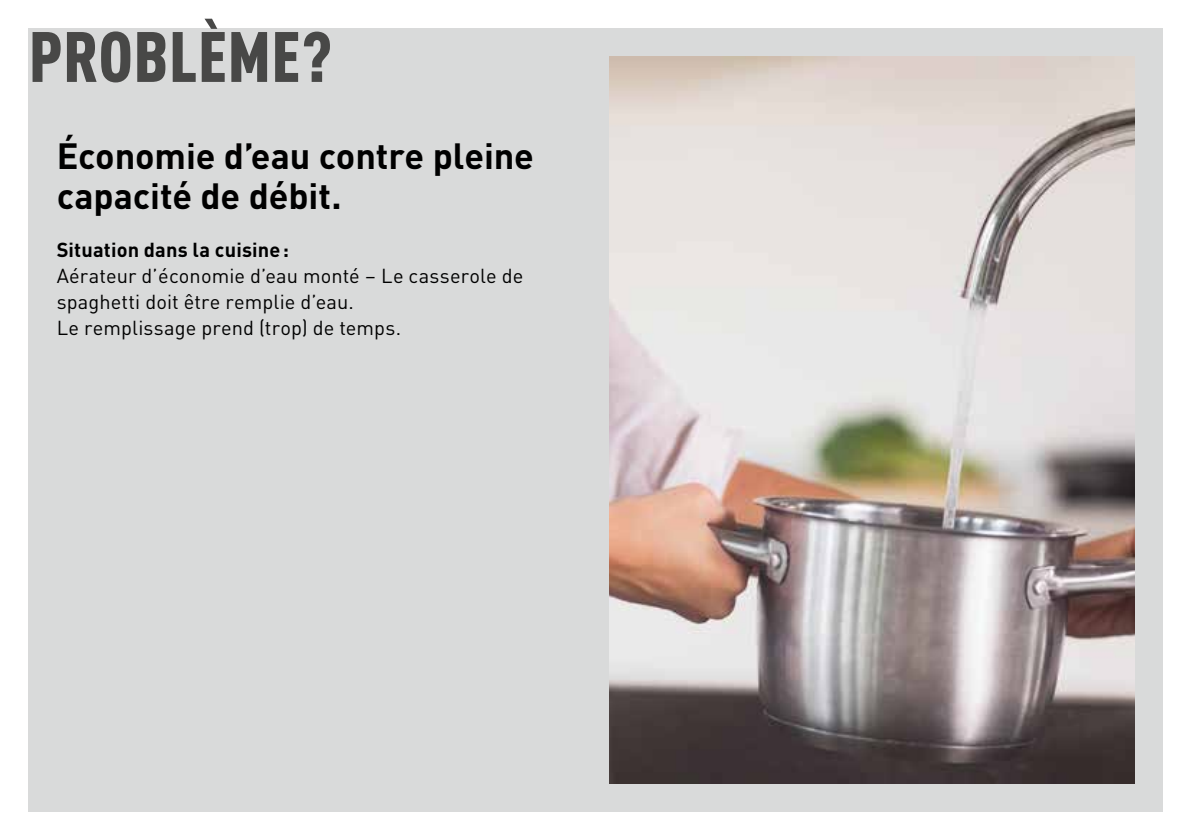
<style>
.page{position:relative;width:1191px;height:840px;background:#fff}
.page>*{position:absolute;margin:0;border:0;box-sizing:border-box;transform-origin:0 0}
.t1{font:900 condensed 70px "DIN Pro";letter-spacing:.005em;color:#484847}
.t2{font:700 36px/40px "DIN Pro";letter-spacing:-.005em;color:#000}
.t3{font:20px/26px "DIN Pro";letter-spacing:.005em;color:#000}
.t4{font:700 20px "DIN Pro";letter-spacing:.01em;color:#000}
</style>
<div class="page">
<div style="left:28px;top:28px;width:1134px;height:783px;background:#d9dada"></div>
<img style="left:609px;top:57px;width:525px;height:725px">
<h1 class="t1" style="left:29px;top:4px;width:305px">PROBLÈME?</h1>
<h2 class="t2" style="left:57px;top:134px;width:479px">Économie d’eau contre pleine capacité de débit.</h2>
<p class="t4" style="left:57px;top:233px;width:234px">Situation dans la cuisine:</p>
<p class="t3" style="left:57px;top:261px;width:468px">Aérateur d’économie d’eau monté – Le casserole de spaghetti doit être remplie d’eau.<br>Le remplissage prend (trop) de temps.</p>
</div>
